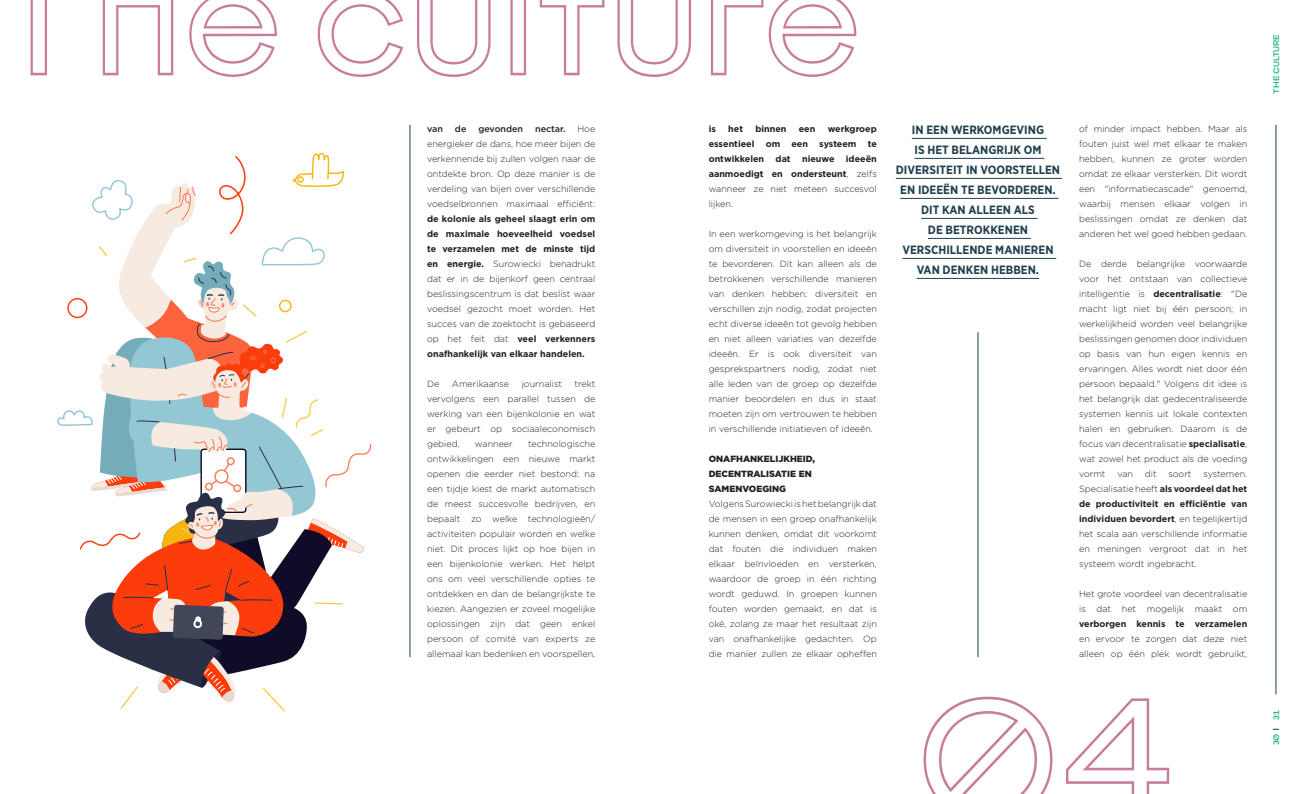
<style>
.page{position:relative;width:1304px;height:794px;background:#fff}
.page>*{position:absolute;margin:0;border:0;box-sizing:border-box;transform-origin:0 0}
.t1{font:171.1px "Epillox Outline";color:#c77d9b;scale:.95 1}
.t2{font:159.9px "Epillox Outline";color:#c77d9b;scale:.95 1}
.t3{font:700 12px/20px "Gotham Narrow";color:#21404e;text-align:center}
.t4{font:300 9px/15px "Gotham";color:#231f20;text-align:justify}
.t5{font:700 9px/15px "Gotham";color:#231f20;text-align:justify}
.t6{font:900 9px/15px "Gotham";color:#231f20}
.t7{font:500 9px "Gotham";color:#231f20}
.t8{font:8px "Epillox";color:#11b079}
.s1{font-weight:700}
</style>
<div class="page">
<svg style="left:57px;top:152px;width:315px;height:560px"></svg>
<div style="left:67px;top:298px;width:20px;height:20px;border:1px solid #fd3c0b;border-radius:50%"></div>
<div style="left:279px;top:300px;width:13px;height:12px;border:1px solid #f6b60d;border-radius:50%"></div>
<hr style="left:1276px;top:125px;width:1px;height:569px;background:#21404e">
<hr style="left:912px;top:138px;width:135px;height:1px;background:#21404e">
<hr style="left:914px;top:158px;width:130px;height:1px;background:#21404e">
<hr style="left:896px;top:178px;width:166px;height:1px;background:#21404e">
<hr style="left:900px;top:198px;width:158px;height:1px;background:#21404e">
<hr style="left:921px;top:218px;width:117px;height:1px;background:#21404e">
<hr style="left:928px;top:238px;width:103px;height:1px;background:#21404e">
<hr style="left:902px;top:258px;width:154px;height:1px;background:#21404e">
<hr style="left:917px;top:278px;width:122px;height:1px;background:#21404e">
<hr style="left:410px;top:125px;width:1px;height:532px;background:#21404e">
<hr style="left:978px;top:332px;width:1px;height:325px;background:#21404e">
<p class="t2" style="left:-15px;top:-124px;width:924px">The culture</p>
<p class="t7" style="left:427px;top:123px;width:17px">van</p>
<p class="t7" style="left:455px;top:123px;width:13px">de</p>
<p class="t7" style="left:478px;top:123px;width:46px">gevonden</p>
<p class="t7" style="left:535px;top:123px;width:32px">nectar.</p>
<p class="t4" style="left:427px;top:121px;width:170px;text-indent:150px">Hoe energieker de dans, hoe meer bijen de verkennende bij zullen volgen naar de ontdekte bron. Op deze manier is de verdeling van bijen over verschillende voedselbronnen maximaal efficiënt: <span class="s1">de kolonie als geheel slaagt erin om de maximale hoeveelheid voedsel te verzamelen met de minste tijd en energie.</span> Surowiecki benadrukt dat er in de bijenkorf geen centraal beslissingscentrum is dat beslist waar voedsel gezocht moet worden. Het succes van de zoektocht is gebaseerd op het feit dat <span class="s1">veel verkenners onafhankelijk van elkaar handelen.</span></p>
<p class="t4" style="left:427px;top:376px;width:14px">De</p>
<p class="t4" style="left:452px;top:376px;width:59px">Amerikaanse</p>
<p class="t4" style="left:522px;top:376px;width:42px">journalist</p>
<p class="t4" style="left:427px;top:376px;width:170px;text-indent:147px">trekt vervolgens een parallel tussen de werking van een bijenkolonie en wat er gebeurt op sociaaleconomisch gebied,</p>
<p class="t4" style="left:427px;top:436px;width:170px;text-indent:101px">technologische ontwikkelingen een nieuwe markt openen die eerder niet bestond: na een tijdje kiest de markt automatisch de meest succesvolle bedrijven, en bepaalt zo welke technologieën/ activiteiten populair worden en welke niet. Dit proces lijkt op hoe bijen in een bijenkolonie werken. Het helpt ons om veel verschillende opties te ontdekken en dan de belangrijkste te kiezen. Aangezien er zoveel mogelijke oplossingen zijn dat geen enkel persoon of comité van experts ze allemaal kan bedenken en voorspellen,</p>
<p class="t4" style="left:475px;top:436px;width:39px">wanneer</p>
<p class="t5" style="left:709px;top:121px;width:170px;text-indent:119px">werkgroep essentieel om een systeem te ontwikkelen</p>
<p class="t5" style="left:709px;top:121px;width:9px">is</p>
<p class="t5" style="left:728px;top:121px;width:16px">het</p>
<p class="t5" style="left:755px;top:121px;width:33px">binnen</p>
<p class="t5" style="left:799px;top:121px;width:18px">een</p>
<p class="t4" style="left:709px;top:151px;width:170px;text-indent:137px"><span class="s1">ideeën aanmoedigt en ondersteunt</span>, zelfs wanneer ze niet meteen succesvol lijken.</p>
<p class="t4" style="left:709px;top:226px;width:170px">In een werkomgeving is het belangrijk om diversiteit in voorstellen en ideeën te bevorderen. Dit kan alleen als de betrokkenen verschillende manieren van denken hebben: diversiteit en verschillen zijn nodig, zodat projecten echt diverse ideeën tot gevolg hebben en niet alleen variaties van dezelfde ideeën. Er is ook diversiteit van gesprekspartners nodig, zodat niet alle leden van de groep op dezelfde manier beoordelen en dus in staat moeten zijn om vertrouwen te hebben in verschillende initiatieven of ideeën.</p>
<p class="t6" style="left:709px;top:451px;width:108px">ONAFHANKELIJKHEID,<br>DECENTRALISATIE EN<br>SAMENVOEGING</p>
<p class="t4" style="left:709px;top:496px;width:170px">Volgens Surowiecki is het belangrijk dat de mensen in een groep onafhankelijk kunnen denken, omdat dit voorkomt dat fouten die individuen maken elkaar beïnvloeden en versterken, waardoor de groep in één richting wordt geduwd. In groepen kunnen fouten worden gemaakt, en dat is oké, zolang ze maar het resultaat zijn van onafhankelijke gedachten. Op die manier zullen ze elkaar opheffen</p>
<p class="t5" style="left:776px;top:151px;width:17px">dat</p>
<p class="t5" style="left:802px;top:151px;width:34px">nieuwe</p>
<p class="t3" style="left:896px;top:120px;width:166px">IN EEN WERKOMGEVING<br>IS HET BELANGRIJK OM<br>DIVERSITEIT IN VOORSTELLEN<br>EN IDEEËN TE BEVORDEREN.<br>DIT KAN ALLEEN ALS<br>DE BETROKKENEN<br>VERSCHILLENDE MANIEREN<br>VAN DENKEN HEBBEN.</p>
<p class="t4" style="left:1079px;top:121px;width:170px">of minder impact hebben. Maar als fouten juist wel met elkaar te maken hebben, kunnen ze groter worden omdat ze elkaar versterken. Dit wordt een "informatiecascade" genoemd, waarbij mensen elkaar volgen in beslissingen omdat ze denken dat anderen het wel goed hebben gedaan.</p>
<p class="t4" style="left:1079px;top:256px;width:170px">De derde belangrijke voorwaarde voor het ontstaan van collectieve intelligentie is <span class="s1">decentralisatie</span>: "De macht ligt niet bij één persoon; in werkelijkheid worden veel belangrijke beslissingen genomen door individuen op basis van hun eigen kennis en ervaringen. Alles wordt niet door één persoon bepaald." Volgens dit idee is het belangrijk dat gedecentraliseerde systemen kennis uit lokale contexten halen en gebruiken. Daarom is de focus van decentralisatie <span class="s1">specialisatie</span>, wat zowel het product als de voeding vormt</p>
<p class="t4" style="left:1117px;top:466px;width:17px">van</p>
<p class="t4" style="left:1145px;top:466px;width:13px">dit</p>
<p class="t4" style="left:1168px;top:466px;width:25px">soort</p>
<p class="t4" style="left:1079px;top:466px;width:170px;text-indent:124px">systemen.<br>Specialisatie heeft <span class="s1">als voordeel dat het de productiviteit en efficiëntie van individuen bevordert</span>, en tegelijkertijd het scala aan verschillende informatie en meningen vergroot dat in het systeem wordt ingebracht.</p>
<p class="t4" style="left:1079px;top:586px;width:170px">Het grote voordeel van decentralisatie is dat het mogelijk maakt om <span class="s1">verborgen kennis te verzamelen </span>en ervoor te zorgen dat deze niet alleen op één plek wordt gebruikt,</p>
<p class="t1" style="left:915px;top:608px;width:277px">04</p>
<p class="t8" style="left:1269px;top:93px;width:61px;rotate:-90deg">THE CULTURE</p>
<p class="t8" style="left:1269px;top:720px;width:11px;rotate:-90deg">31</p>
<p class="t8" style="left:1269px;top:745px;width:13px;rotate:-90deg">30</p>
</div>
